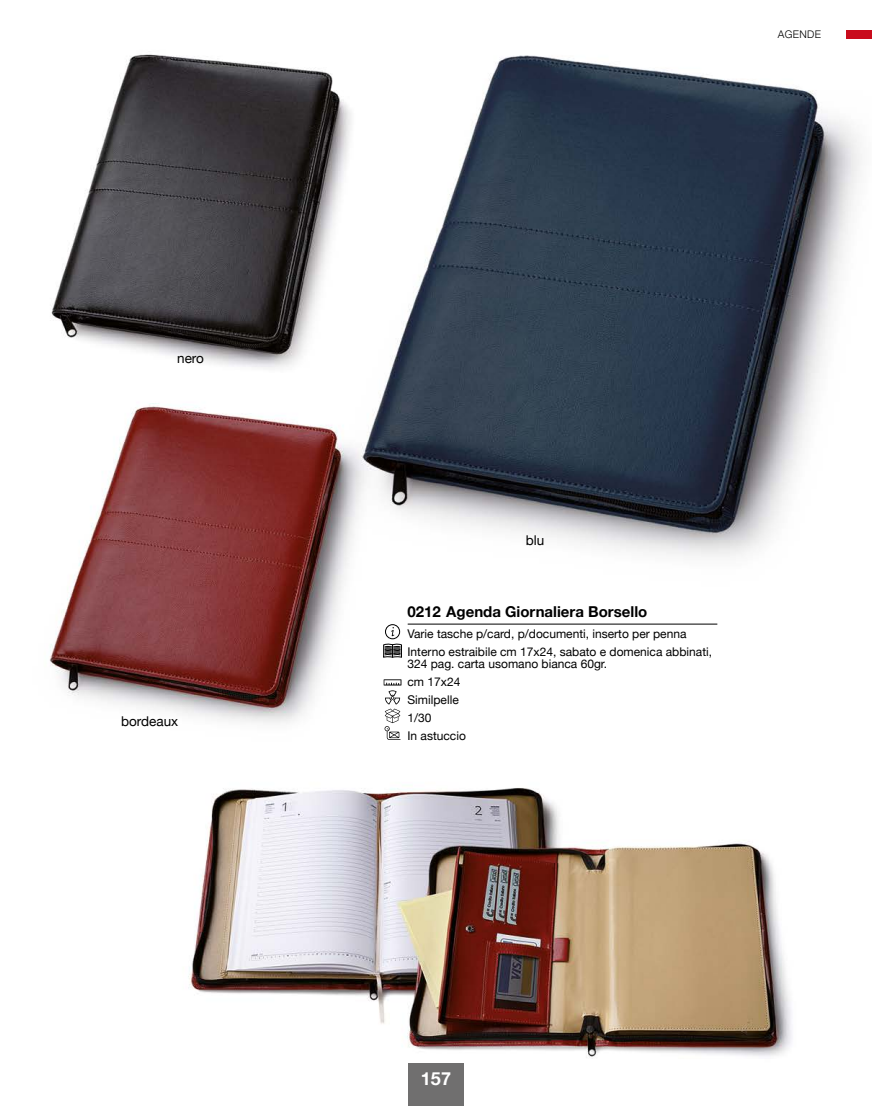
<style>
.page{position:relative;width:872px;height:1106px;background:#fff}
.page>*{position:absolute;margin:0;border:0;box-sizing:border-box;transform-origin:0 0}
.t1{font:700 18px "Helvetica Neue";color:#fff}
.t2{font:700 15px "Helvetica Neue";color:#000}
.t3{font:13.5px "Helvetica Neue";color:#000}
.t4{font:12px/18px "Helvetica Neue";color:#000}
.t5{font:300 10.5px "Helvetica Neue";letter-spacing:.03em;color:#000}
</style>
<div class="page">
<img style="left:49px;top:38px;width:823px;height:1068px">
<svg style="left:384px;top:679px;width:17px;height:61px"></svg>
<hr style="left:408px;top:624px;width:309px;height:1px;background:#000">
<svg style="left:383px;top:624px;width:19px;height:34px"></svg>
<div style="left:846px;top:30px;width:26px;height:8px;background:#c90b1c"></div>
<div style="left:408px;top:1063px;width:55px;height:43px;background:#706f6f"></div>
<p class="t3" style="left:177px;top:348px;width:28px">nero</p>
<p class="t3" style="left:121px;top:711px;width:59px">bordeaux</p>
<p class="t5" style="left:778px;top:26px;width:45px">AGENDE</p>
<p class="t3" style="left:526px;top:530px;width:20px">blu</p>
<p class="t2" style="left:407px;top:599px;width:241px">0212 Agenda Giornaliera Borsello</p>
<p class="t4" style="left:407px;top:625px;width:306px">Varie tasche p/card, p/documenti, inserto per penna<br>Interno estraibile cm 17x24, sabato e domenica abbinati,</p>
<p class="t4" style="left:407px;top:655px;width:201px">324 pag. carta usomano bianca 60gr. cm 17x24<br>Similpelle<br>1/30<br>In astuccio</p>
<h1 class="t1" style="left:421px;top:1064px;width:32px">157</h1>
</div>
